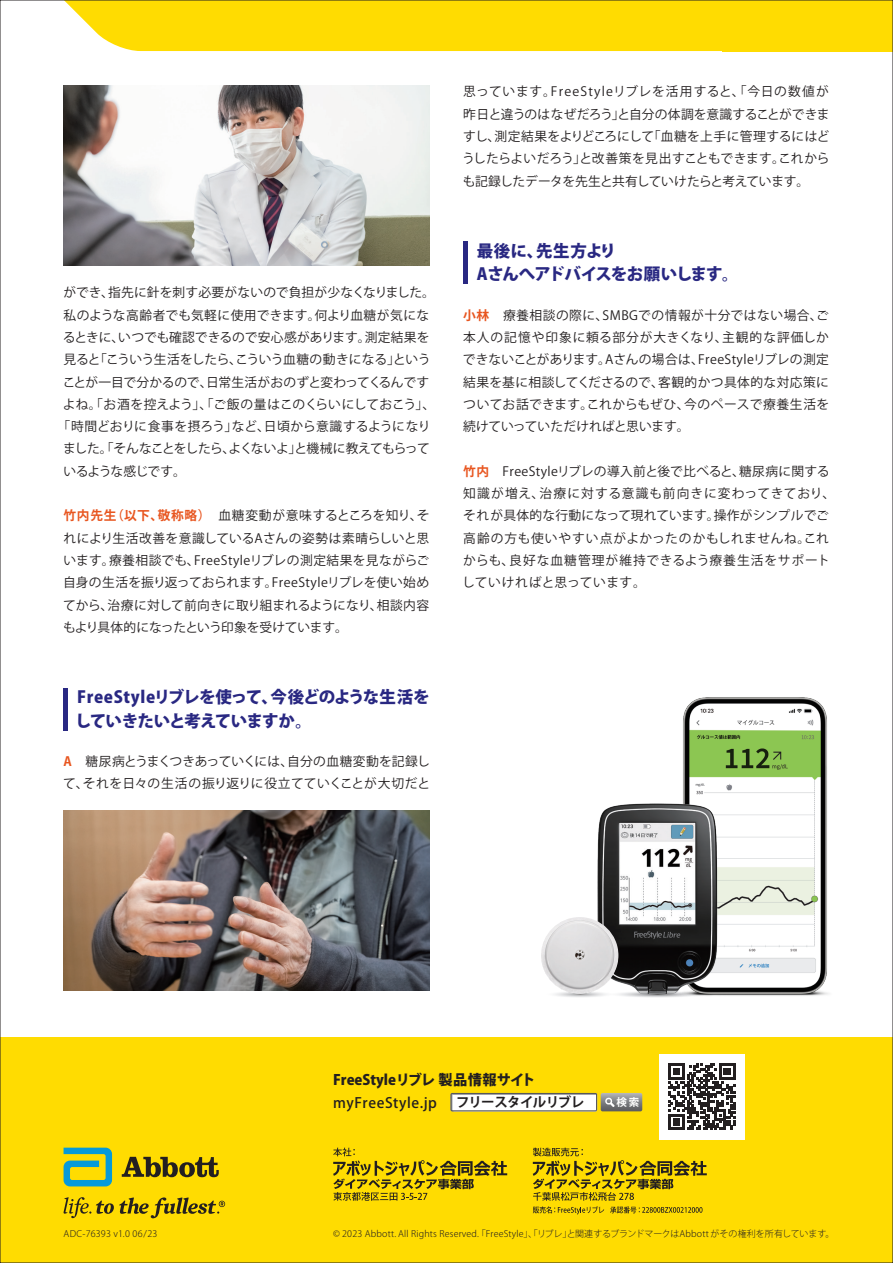
<style>
.page{position:relative;width:893px;height:1263px;background:#fff}
.page>*{position:absolute;margin:0;border:0;box-sizing:border-box;transform-origin:0 0}
.t1{font:800 16.5px/23.4px "Koz Go Pro";letter-spacing:-.04em;color:#292882}
.t2{font:800 14.25px "Koz Go Pro";color:#231f20}
.t3{font:500 14.25px "Koz Go Pro";letter-spacing:.04em;color:#231f20}
.t4{font:700 13.5px "Koz Go Pro";letter-spacing:-.05em;color:#231f20}
.t5{font:12.75px/22.4px "Koz Go Pro";letter-spacing:.01em;color:#231f20;text-align:justify}
.t6{font:12.75px/22.4px "Koz Go Pro";letter-spacing:.03em;color:#231f20}
.t7{font:12.75px "Koz Go Pro";letter-spacing:-.04em;color:#231f20}
.t8{font:12.75px "Koz Go Pro";letter-spacing:-.03em;color:#231f20}
.t9{font:12.75px "Koz Go Pro";letter-spacing:-.02em;color:#231f20}
.t10{font:12.75px "Koz Go Pro";letter-spacing:-.06em;color:#231f20}
.t11{font:700 10.5px "Koz Go Pro";color:#fff}
.t12{font:300 9px "Koz Go Pro";letter-spacing:.02em;color:#231f20}
.s1{font-weight:700;color:#e85620}
</style>
<div class="page">
<div style="left:0;top:1037px;width:893px;height:226px;background:#ffdc01"></div>
<svg style="left:451px;top:1093px;width:191px;height:18px;background:#d3d3d0"></svg>
<div style="left:659px;top:1054px;width:85px;height:85px;background:#fff"></div>
<svg style="left:668px;top:1063px;width:67px;height:67px"></svg>
<svg style="left:64px;top:1148px;width:48px;height:38px"></svg>
<svg style="left:122px;top:1157px;width:97px;height:20px"></svg>
<svg style="left:63px;top:1197px;width:162px;height:21px"></svg>
<svg style="left:333px;top:1148px;width:174px;height:53px"></svg>
<svg style="left:533px;top:1148px;width:174px;height:66px"></svg>
<div style="left:66px;top:2px;width:825px;height:49px;background:#ffdc01"></div>
<img style="left:64px;top:85px;width:365px;height:180px">
<img style="left:683px;top:697px;width:146px;height:299px">
<img style="left:597px;top:803px;width:123px;height:193px">
<svg style="left:545px;top:990px;width:70px;height:8px"></svg>
<img style="left:541px;top:917px;width:77px;height:77px;border-radius:39px">
<svg style="left:606px;top:990px;width:102px;height:8px"></svg>
<img style="left:64px;top:810px;width:365px;height:180px">
<hr style="left:64px;top:688px;width:4px;height:42px;background:#292882">
<hr style="left:463px;top:241px;width:4px;height:43px;background:#292882">
<p class="t5" style="left:462px;top:81px;width:369px">思っています。FreeStyleリブレを活用すると、「今日の数値が昨日と違うのはなぜだろう」と自分の体調を意識することができますし、測定結果をよりどころにして「血糖を上手に管理するにはどうしたらよいだろう」と改善策を見出すこともできます。これからも記録したデータを先生と共有していけたらと考えています。</p>
<p class="t5" style="left:64px;top:282px;width:373px">ができ、指先に針を刺す必要がないので負担が少なくなりました。</p>
<p class="t5" style="left:64px;top:304px;width:367px">私のような高齢者でも気軽に使用できます。何より血糖が気にな</p>
<p class="t5" style="left:63px;top:326px;width:368px">るときに、いつでも確認できるので安心感があります。測定結果を</p>
<p class="t8" style="left:64px;top:351px;width:368px">見ると「こういう生活をしたら、こういう血糖の動きになる」という</p>
<p class="t9" style="left:63px;top:374px;width:368px">ことが一目で分かるので、日常生活がおのずと変わってくるんです</p>
<p class="t5" style="left:63px;top:393px;width:374px">よね。「お酒を控えよう」、「ご飯の量はこのくらいにしておこう」、</p>
<p class="t5" style="left:57px;top:416px;width:375px">「時間どおりに食事を摂ろう」など、日頃から意識するようになり</p>
<p class="t7" style="left:63px;top:441px;width:368px">ました。「そんなことをしたら、よくないよ」と機械に教えてもらって</p>
<p class="t10" style="left:64px;top:463px;width:124px">いるような感じです。</p>
<p class="t5" style="left:63px;top:505px;width:368px"><span class="s1">竹内先生（以下、敬称略）</span>　血糖変動が意味するところを知り、それにより生活改善を意識しているAさんの姿勢は素晴らしいと思います。療養相談でも、FreeStyleリブレの測定結果を見ながらご自身の生活を振り返っておられます。FreeStyleリブレを使い始めてから、治療に対して前向きに取り組まれるようになり、相談内容もより具体的になったという印象を受けています。</p>
<p class="t1" style="left:75px;top:687px;width:356px">FreeStyleリブレを使って、今後どのような生活をしていきたいと考えていますか。</p>
<p class="t5" style="left:63px;top:750px;width:369px"><span class="s1">A</span>　糖尿病とうまくつきあっていくには、自分の血糖変動を記録して、それを日々の生活の振り返りに役立てていくことが大切だと</p>
<p class="t1" style="left:477px;top:240px;width:263px">最後に、先生方より<br>Aさんへアドバイスをお願いします。</p>
<p class="t5" style="left:463px;top:304px;width:368px"><span class="s1">小林</span>　療養相談の際に、SMBGでの情報が十分ではない場合、ご本人の記憶や印象に頼る部分が大きくなり、主観的な評価しかできないことがあります。Aさんの場合は、FreeStyleリブレの測定結果を基に相談してくださるので、客観的かつ具体的な対応策についてお話できます。これからもぜひ、今のペースで療養生活を続けていっていただければと思います。</p>
<p class="t6" style="left:462px;top:460px;width:375px"><span class="s1">竹内</span>　FreeStyleリブレの導入前と後で比べると、糖尿病に関する知識が増え、治療に対する意識も前向きに変わってきており、それが具体的な行動になって現れています。操作がシンプルでご高齢の方も使いやすい点がよかったのかもしれませんね。これからも、良好な血糖管理が維持できるよう療養生活をサポートしていければと思っています。</p>
<p class="t2" style="left:333px;top:1070px;width:204px">FreeStyleリブレ 製品情報サイト</p>
<p class="t3" style="left:333px;top:1093px;width:105px">myFreeStyle.jp</p>
<p class="t4" style="left:456px;top:1093px;width:130px">フリースタイルリブレ</p>
<p class="t11" style="left:617px;top:1095px;width:24px">検索</p>
<p class="t12" style="left:64px;top:1228px;width:95px">ADC-76393 v1.0 06/23</p>
<p class="t12" style="left:333px;top:1228px;width:503px">© 2023 Abbott. All Rights Reserved「FreeStyle」、「リブレ」と関連するブランドマークはAbbott がその権利を所有しています。</p>
<p class="t12" style="left:477px;top:1228px;width:3px">.</p>
</div>
